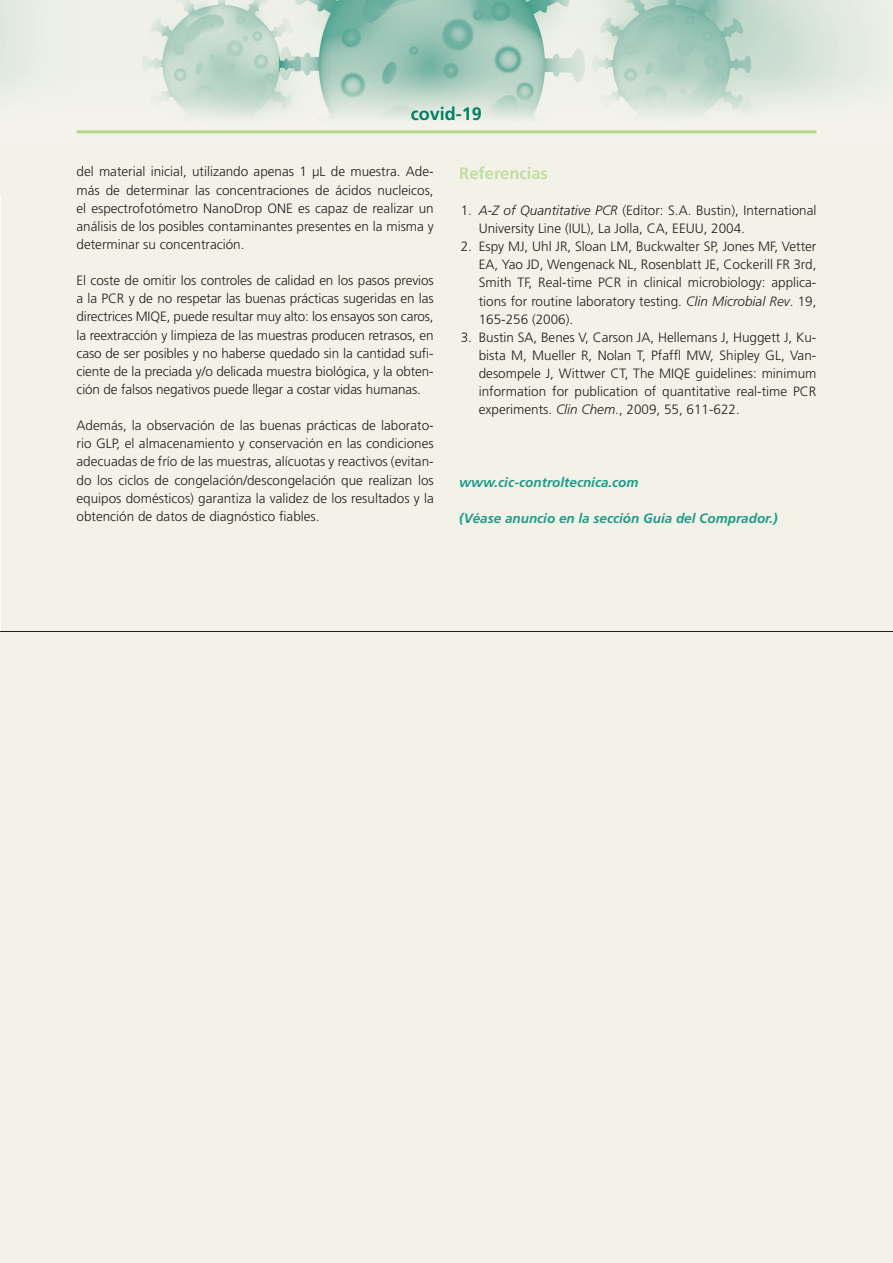
<style>
.page{position:relative;width:893px;height:1263px;background:#fff}
.page>*{position:absolute;margin:0;border:0;box-sizing:border-box;transform-origin:0 0}
.t1{font:700 18px "Frutiger";color:#008164}
.Titolet{font:700 16.5px "Frutiger";color:#c2dea1}
.Texto_base_TL{font:300 13.5px/18.1px "Frutiger";color:#231f20;text-align:justify}
.www{font:italic 700 13.5px "Frutiger";color:#1d9c87}
.s1{font-style:italic}
</style>
<div class="page">
<img style="left:0;top:0;width:893px;height:196px">
<hr style="left:77px;top:130px;width:739px;height:3px;background:#b3d78b">
<div style="left:1px;top:145px;width:892px;height:1118px;background:#f2f2e9"></div>
<div style="left:0;top:634px;width:893px;height:629px;background:#f2f2e9"></div>
<hr style="left:0;top:631px;width:893px;height:1px;background:#231f20">
<h1 class="t1" style="left:411px;top:103px;width:73px">covid-19</h1>
<p class="Texto_base_TL" style="left:77px;top:163px;width:359px">del material inicial, utilizando apenas 1 µL de muestra. Ade&shy;más de determinar las concentraciones de ácidos nucleicos, el espectrofotómetro NanoDrop ONE es capaz de realizar un análisis de los posibles contaminantes presentes en la misma y determinar su concentración.</p>
<p class="Texto_base_TL" style="left:77px;top:271px;width:359px">El coste de omitir los controles de calidad en los pasos previos a la PCR y de no respetar las buenas prácticas sugeridas en las directrices MIQE, puede resultar muy alto: los ensayos son caros, la reextracción y limpieza de las muestras producen retrasos, en caso de ser posibles y no haberse quedado sin la cantidad sufi&shy;ciente de la preciada y/o delicada muestra biológica, y la obten&shy;ción de falsos negativos puede llegar a costar vidas humanas.</p>
<p class="Texto_base_TL" style="left:77px;top:416px;width:359px">Además, la observación de las buenas prácticas de laborato&shy;rio GLP, el almacenamiento y conservación en las condiciones adecuadas de frío de las muestras, alícuotas y reactivos (evitan&shy;do los ciclos de congelación/descongelación que realizan los equipos domésticos) garantiza la validez de los resultados y la obtención de datos de diagnóstico fiables.</p>
<p class="Titolet" style="left:459px;top:163px;width:90px">Referencias</p>
<p class="Texto_base_TL" style="left:479px;top:201px;width:339px;text-indent:-18px">1. <span class="s1">A-Z of Quantitative PCR</span> (Editor: S.A. Bustin), International<br>University Line (IUL), La Jolla, CA, EEUU, 2004.</p>
<p class="Texto_base_TL" style="left:479px;top:237px;width:339px;text-indent:-18px">2. Espy MJ, Uhl JR, Sloan LM, Buckwalter SP, Jones MF, Vetter EA, Yao JD, Wengenack NL, Rosenblatt JE, Cockerill FR 3rd, Smith TF, Real-time PCR in clinical microbiology: applica&shy;tions for routine laboratory testing. <span class="s1">Clin Microbial Rev</span>. 19, 165-256 (2006).</p>
<p class="Texto_base_TL" style="left:479px;top:328px;width:339px;text-indent:-18px">3. Bustin SA, Benes V, Carson JA, Hellemans J, Huggett J, Ku&shy;bista M, Mueller R, Nolan T, Pfaffl MW, Shipley GL, Van&shy;desompele J, Wittwer CT, The MIQE guidelines: minimum information for publication of quantitative real-time PCR experiments. <span class="s1">Clin Chem</span>., 2009, 55, 611-622.</p>
<p class="www" style="left:459px;top:474px;width:181px">www.cic-controltecnica.com</p>
<p class="www" style="left:459px;top:510px;width:320px">(Véase anuncio en la sección Guía del Comprador.)</p>
</div>
